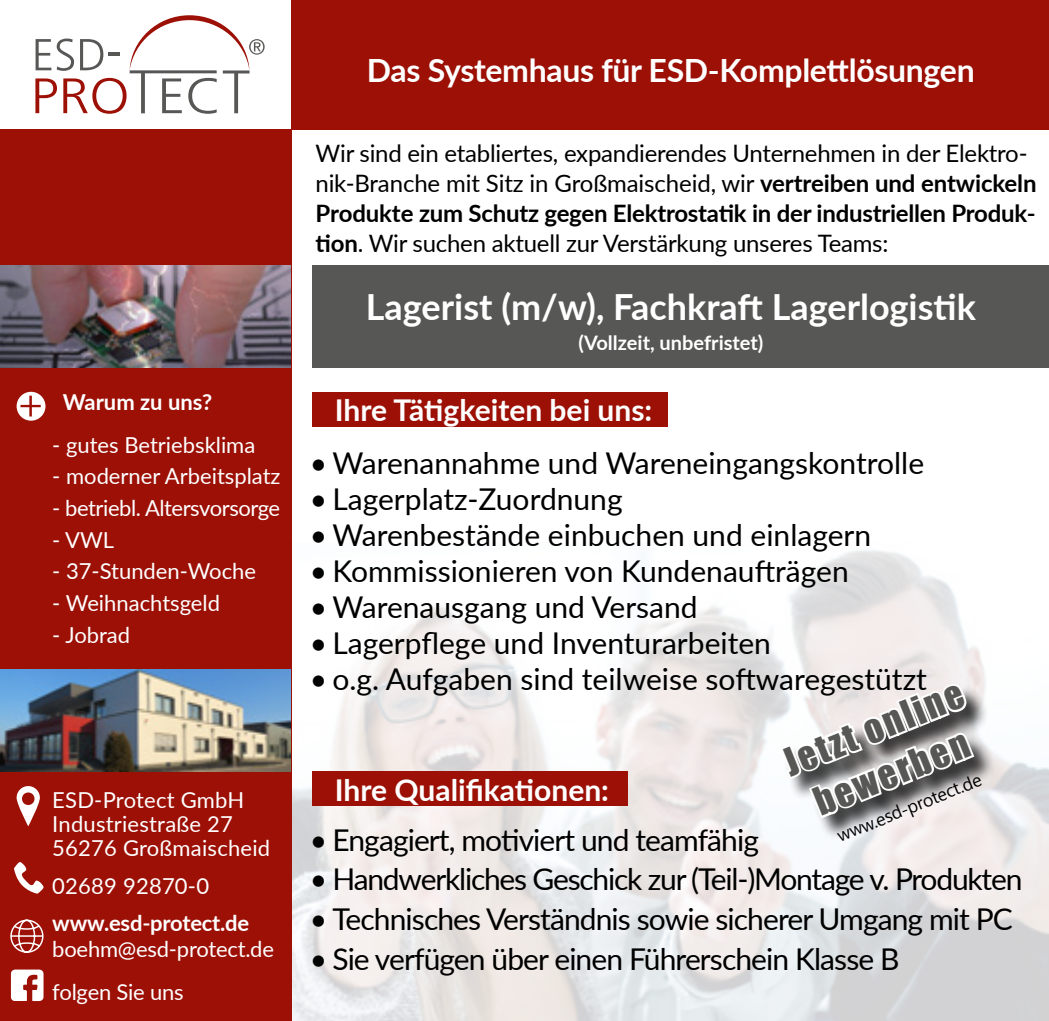
<style>
.page{position:relative;width:1049px;height:1021px;background:#fff}
.page>*{position:absolute;margin:0;border:0;box-sizing:border-box;transform-origin:0 0}
.t1{font:700 36px "Lato";color:#fff}
.t2{font:36px "Impact";color:#575756}
.t3{font:700 32px "Lato";letter-spacing:-.01em;color:#fff}
.t4{font:30px "Lato";letter-spacing:-.01em;color:#000}
.t5{font:30px "Lato";letter-spacing:-.03em;color:#000}
.t6{font:30px "Lato";letter-spacing:-.04em;color:#000}
.t7{font:700 30px "Lato";color:#fff}
.t8{font:24px/30px "Lato";letter-spacing:-.01em;color:#000}
.t9{font:22px "Lato";color:#fff}
.t10{font:700 22px "Lato";letter-spacing:-.01em;color:#fff}
.t11{font:22px "Lato";letter-spacing:-.02em;color:#fff}
.t12{font:700 20px "Lato";color:#fff}
.t13{font:18px "Nirmala UI";color:#000}
.s1{font-weight:700}
</style>
<div class="page">
<img style="left:291px;top:542px;width:758px;height:478px">
<div style="left:312px;top:266px;width:737px;height:102px;background:#575756"></div>
<div style="left:0;top:129px;width:291px;height:891px;background:#9c1006"></div>
<div style="left:291px;top:0;width:758px;height:129px;background:#9c1006"></div>
<div style="left:312px;top:771px;width:316px;height:35px;background:#9c1006"></div>
<div style="left:312px;top:392px;width:356px;height:34px;background:#9c1006"></div>
<img style="left:0;top:266px;width:291px;height:102px">
<img style="left:0;top:669px;width:291px;height:102px">
<svg style="left:17px;top:786px;width:23px;height:40px"></svg>
<svg style="left:10px;top:919px;width:34px;height:34px"></svg>
<svg style="left:14px;top:862px;width:30px;height:31px"></svg>
<svg style="left:11px;top:969px;width:33px;height:32px"></svg>
<svg style="left:35px;top:15px;width:230px;height:99px"></svg>
<svg style="left:17px;top:392px;width:28px;height:28px"></svg>
<div style="left:783px;top:686px;width:212px;height:154px;background:#000;opacity:.75"></div>
<svg style="left:778px;top:681px;width:199px;height:149px"></svg>
<p class="t10" style="left:63px;top:385px;width:151px">Warum zu uns?</p>
<p class="t9" style="left:52px;top:429px;width:205px">- gutes Betriebsklima</p>
<p class="t9" style="left:52px;top:460px;width:230px">- moderner Arbeitsplatz</p>
<p class="t11" style="left:52px;top:492px;width:229px">- betriebl. Altersvorsorge</p>
<p class="t9" style="left:52px;top:524px;width:63px">- VWL</p>
<p class="t9" style="left:52px;top:555px;width:205px">- 37-Stunden-Woche</p>
<p class="t9" style="left:52px;top:587px;width:169px">- Weihnachtsgeld</p>
<p class="t9" style="left:52px;top:619px;width:79px">- Jobrad</p>
<p class="t9" style="left:52px;top:784px;width:193px">ESD-Protect GmbH</p>
<p class="t9" style="left:52px;top:808px;width:182px">Industriestraße 27</p>
<p class="t9" style="left:52px;top:832px;width:219px">56276 Großmaischeid</p>
<p class="t9" style="left:52px;top:870px;width:158px">02689 92870-0</p>
<p class="t10" style="left:52px;top:906px;width:198px">www.esd-protect.de</p>
<p class="t9" style="left:52px;top:933px;width:223px">boehm@esd-protect.de</p>
<p class="t9" style="left:52px;top:976px;width:133px">folgen Sie uns</p>
<p class="t3" style="left:367px;top:46px;width:609px">Das Systemhaus für ESD-Komplettlösungen</p>
<p class="t8" style="left:316px;top:138px;width:722px">Wir sind ein etabliertes, expandierendes Unternehmen in der Elektro&shy;nik-Branche mit Sitz in Großmaischeid, wir <span class="s1">vertreiben und entwickeln Produkte zum Schutz gegen Elektrostatik in der industriellen Produk&shy;tion</span>. Wir suchen aktuell zur Verstärkung unseres Teams:</p>
<p class="t1" style="left:366px;top:280px;width:611px">Lagerist (m/w), Fachkraft Lagerlogistik</p>
<p class="t12" style="left:578px;top:328px;width:186px">(Vollzeit, unbefristet)</p>
<p class="t7" style="left:335px;top:388px;width:319px">Ihre Tätigkeiten bei uns:</p>
<p class="t4" style="left:310px;top:442px;width:616px">• Warenannahme und Wareneingangskontrolle</p>
<p class="t4" style="left:310px;top:478px;width:314px">• Lagerplatz-Zuordnung</p>
<p class="t4" style="left:310px;top:514px;width:563px">• Warenbestände einbuchen und einlagern</p>
<p class="t4" style="left:310px;top:550px;width:540px">• Kommissionieren von Kundenaufträgen</p>
<p class="t4" style="left:310px;top:586px;width:389px">• Warenausgang und Versand</p>
<p class="t4" style="left:310px;top:622px;width:463px">• Lagerpflege und Inventurarbeiten</p>
<p class="t4" style="left:310px;top:658px;width:619px">• o.g. Aufgaben sind teilweise softwaregestützt</p>
<p class="t2" style="left:775px;top:738px;width:192px;rotate:-22deg">Jetzt online</p>
<p class="t2" style="left:805px;top:777px;width:165px;rotate:-22deg">bewerben</p>
<p class="t13" style="left:832px;top:822px;width:156px;rotate:-22deg">www.esd-protect.de</p>
<p class="t7" style="left:335px;top:768px;width:276px">Ihre Qualifikationen:</p>
<p class="t5" style="left:310px;top:818px;width:451px">• Engagiert, motiviert und teamfähig</p>
<p class="t6" style="left:310px;top:857px;width:714px">• Handwerkliches Geschick zur (Teil-)Montage v. Produkten</p>
<p class="t5" style="left:310px;top:897px;width:705px">• Technisches Verständnis sowie sicherer Umgang mit PC</p>
<p class="t5" style="left:310px;top:937px;width:591px">• Sie verfügen über einen Führerschein Klasse B</p>
</div>
